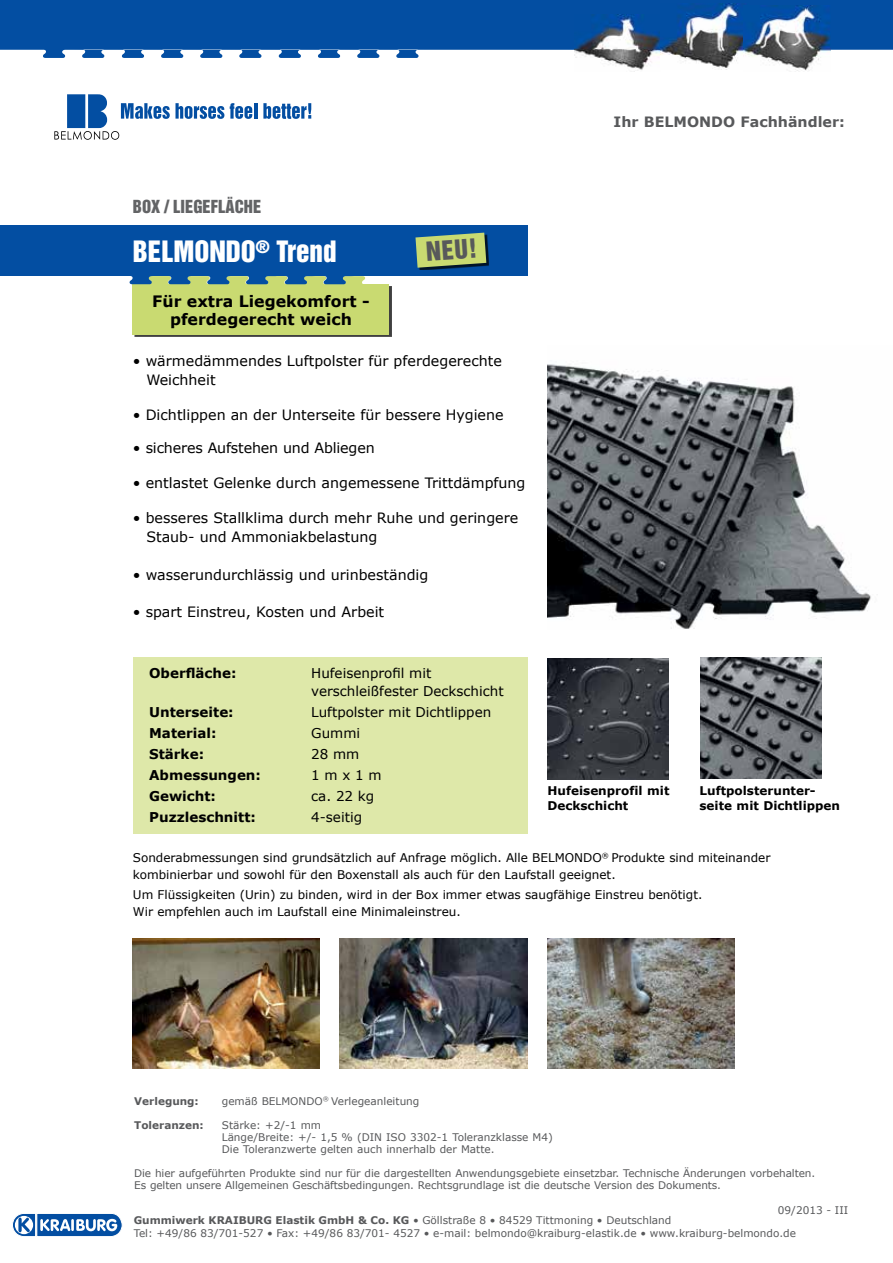
<style>
.page{position:relative;width:893px;height:1263px;background:#fff}
.page>*{position:absolute;margin:0;border:0;box-sizing:border-box;transform-origin:0 0}
.t1{font:27px "Helvetica Inserat LT";color:#fff}
.t2{font:24.3px "Helvetica Inserat LT";color:#58595b}
.t3{font:16.5px "Helvetica Inserat LT";color:#636466}
.t4{font:700 15.75px/18px "Verdana";color:#000;text-align:center}
.t5{font:14.25px/18.8px "Verdana";color:#000}
.t6{font:700 14.25px "Verdana";color:#58595b}
.t7{font:13.5px/18px "Verdana";color:#000}
.t8{font:700 13.5px "Verdana";color:#000}
.t9{font:12px/16.5px "Verdana";color:#000}
.t10{font:700 12px/15px "Verdana";color:#000}
.t11{font:10.5px/12px "Verdana";letter-spacing:-.01em;color:#58595b}
.t12{font:700 10.5px "Verdana";color:#58595b}
.s1{font-weight:700}
</style>
<div class="page">
<div style="left:133px;top:657px;width:395px;height:176px;background:#dee8a9"></div>
<svg style="left:0;top:0;width:893px;height:58px;fill:#034ea2"></svg>
<img style="left:575px;top:15px;width:85px;height:56px">
<img style="left:660px;top:3px;width:88px;height:67px">
<img style="left:744px;top:6px;width:87px;height:65px">
<img style="left:547px;top:364px;width:324px;height:265px">
<img style="left:700px;top:657px;width:122px;height:121px">
<img style="left:340px;top:938px;width:188px;height:131px">
<img style="left:547px;top:938px;width:187px;height:131px">
<img style="left:133px;top:938px;width:187px;height:131px">
<svg style="left:54px;top:94px;width:170px;height:46px"></svg>
<svg style="left:230px;top:103px;width:22px;height:16px"></svg>
<hr style="left:254px;top:103px;width:3px;height:16px;background:#034ea2">
<svg style="left:263px;top:103px;width:48px;height:16px"></svg>
<div style="left:0;top:226px;width:528px;height:50px;background:#034ea2"></div>
<div style="left:135px;top:286px;width:257px;height:50px;background:#000;opacity:.75"></div>
<div style="left:133px;top:284px;width:256px;height:50px;background:#c9da71"></div>
<svg style="left:130px;top:276px;width:235px;height:8px"></svg>
<img style="left:547px;top:658px;width:122px;height:122px">
<div style="left:418px;top:235px;width:70px;height:35px;background:#000;opacity:.75"></div>
<svg style="left:415px;top:232px;width:72px;height:37px"></svg>
<svg style="left:12px;top:1213px;width:111px;height:24px"></svg>
<h3 class="t6" style="left:614px;top:111px;width:233px">Ihr BELMONDO Fachhändler:</h3>
<h3 class="t3" style="left:133px;top:197px;width:129px">BOX / LIEGEFLÄCHE</h3>
<h1 class="t1" style="left:133px;top:235px;width:205px">BELMONDO<sup>®</sup> TREND</h1>
<h3 class="t4" style="left:152px;top:292px;width:219px">Für extra Liegekomfort - pferdegerecht weich</h3>
<h2 class="t2" style="left:425px;top:237px;width:52px;rotate:-4deg">NE U!</h2>
<h3 class="t5" style="left:146px;top:351px;width:357px;text-indent:-13px">• wärmedämmendes Luftpolster für pferdegerechte<br>Weichheit</h3>
<h3 class="t5" style="left:133px;top:405px;width:372px">• Dichtlippen an der Unterseite für bessere Hygiene</h3>
<h3 class="t5" style="left:133px;top:438px;width:243px">• sicheres Aufstehen und Abliegen</h3>
<h3 class="t5" style="left:133px;top:473px;width:394px">• entlastet Gelenke durch angemessene Trittdämpfung</h3>
<h3 class="t5" style="left:146px;top:509px;width:373px;text-indent:-13px">• besseres Stallklima durch mehr Ruhe und geringere<br>Staub- und Ammoniakbelastung</h3>
<h3 class="t5" style="left:133px;top:565px;width:297px">• wasserundurchlässig und urinbeständig</h3>
<h3 class="t5" style="left:133px;top:602px;width:253px">• spart Einstreu, Kosten und Arbeit</h3>
<p class="t8" style="left:149px;top:663px;width:89px">Oberfläche:</p>
<p class="t7" style="left:311px;top:664px;width:194px">Hufeisenprofil mit verschleißfester Deckschicht</p>
<p class="t8" style="left:149px;top:702px;width:86px">Unterseite:</p>
<p class="t7" style="left:311px;top:703px;width:182px">Luftpolster mit Dichtlippen</p>
<p class="t8" style="left:149px;top:723px;width:69px">Material:</p>
<p class="t7" style="left:311px;top:724px;width:50px">Gummi</p>
<p class="t8" style="left:149px;top:744px;width:56px">Stärke:</p>
<p class="t7" style="left:311px;top:745px;width:50px">28 mm</p>
<p class="t8" style="left:149px;top:765px;width:113px">Abmessungen:</p>
<p class="t7" style="left:311px;top:766px;width:72px">1 m x 1 m</p>
<p class="t8" style="left:149px;top:786px;width:68px">Gewicht:</p>
<p class="t7" style="left:311px;top:787px;width:65px">ca. 22 kg</p>
<p class="t8" style="left:149px;top:807px;width:108px">Puzzleschnitt:</p>
<p class="t7" style="left:311px;top:808px;width:52px">4-seitig</p>
<p class="t10" style="left:547px;top:782px;width:124px">Hufeisenprofil mit<br>Deckschicht</p>
<p class="t10" style="left:699px;top:782px;width:142px">Luftpolsterunter&shy;seite mit Dichtlippen</p>
<p class="t9" style="left:133px;top:849px;width:639px">Sonderabmessungen sind grundsätzlich auf Anfrage möglich. Alle BELMONDO<sup>®</sup> Produkte sind miteinander kombinierbar und sowohl für den Boxenstall als auch für den Laufstall geeignet.</p>
<p class="t9" style="left:133px;top:887px;width:571px">Um Flüssigkeiten (Urin) zu binden, wird in der Box immer etwas saugfähige Einstreu benötigt.<br>Wir empfehlen auch im Laufstall eine Minimaleinstreu.</p>
<p class="t12" style="left:134px;top:1093px;width:66px">Verlegung:</p>
<p class="t11" style="left:222px;top:1095px;width:199px">gemäß BELMONDO<sup>®</sup> Verlegeanleitung</p>
<p class="t12" style="left:134px;top:1117px;width:71px">Toleranzen:</p>
<p class="t11" style="left:222px;top:1119px;width:333px">Stärke: +2/-1 mm<br>Länge/Breite: +/- 1,5 % (DIN ISO 3302-1 Toleranzklasse M4)<br>Die Toleranzwerte gelten auch innerhalb der Matte.</p>
<p class="t11" style="left:134px;top:1167px;width:682px">Die hier aufgeführten Produkte sind nur für die dargestellten Anwendungsgebiete einsetzbar. Technische Änderungen vorbehalten.<br>Es gelten unsere Allgemeinen Geschäftsbedingungen. Rechtsgrundlage ist die deutsche Version des Dokuments.</p>
<p class="t11" style="left:778px;top:1204px;width:72px">09/2013 - III</p>
<p class="t11" style="left:134px;top:1214px;width:664px;line-height:12.6px"><span class="s1">Gummiwerk KRAIBURG Elastik GmbH &amp; Co. KG</span> • Göllstraße 8 • 84529 Tittmoning • Deutschland<br>Tel: +49/86 83/701-527 • Fax: +49/86 83/701- 4527 • e-mail: belmondo@kraiburg-elastik.de • www.kraiburg-belmondo.de</p>
</div>
